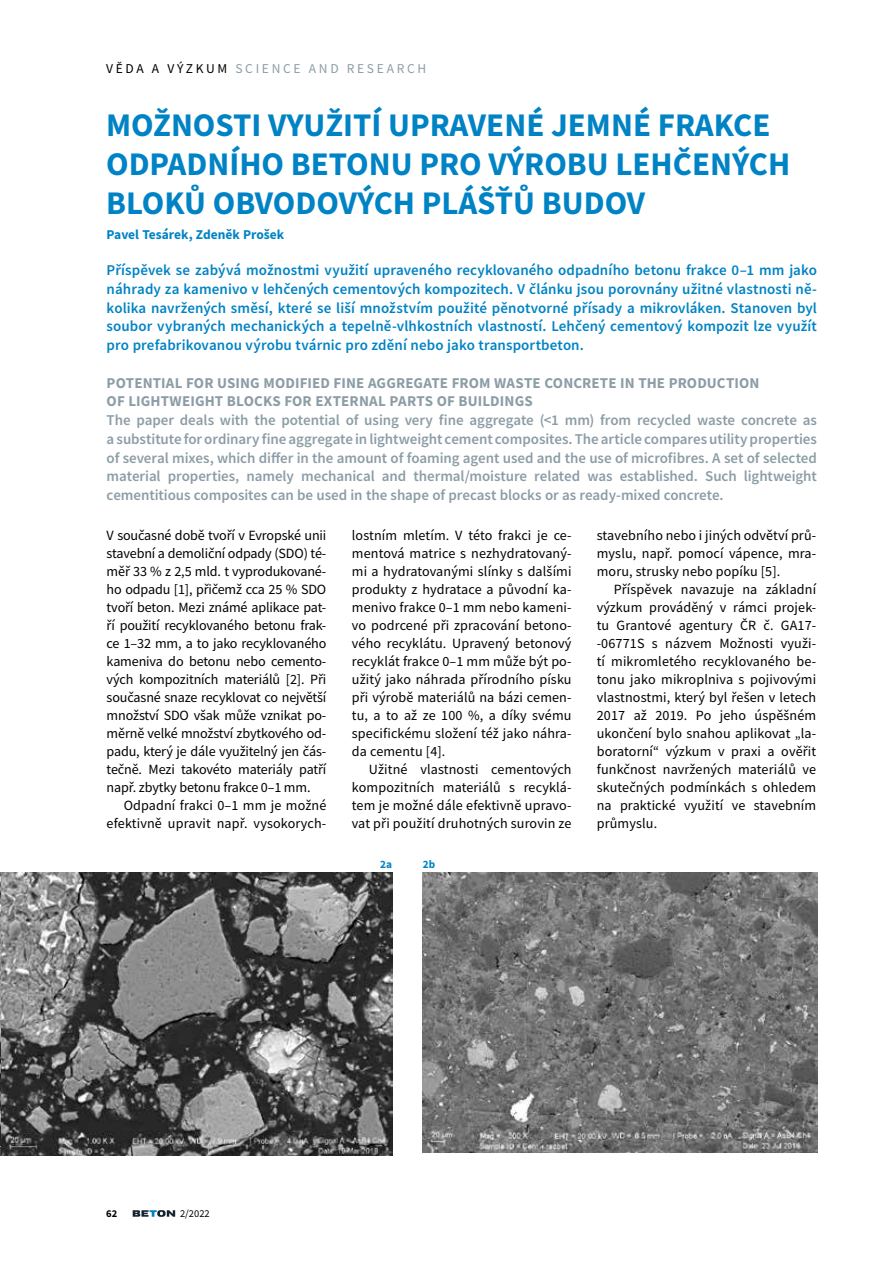
<style>
.page{position:relative;width:893px;height:1263px;background:#fff}
.page>*{position:absolute;margin:0;border:0;box-sizing:border-box;transform-origin:0 0}
.t1{font:700 33px/39px "Source Sans Pro";color:#0083c5}
.t2{font:600 15px/18.8px "Source Sans Pro";letter-spacing:-.005em;color:#8c9da6;text-align:justify}
.t3{font:600 15px/18.8px "Source Sans Pro";letter-spacing:.005em;color:#0083c5;text-align:justify}
.t4{font:700 15px/18.8px "Source Sans Pro";letter-spacing:.01em;color:#8c9da6}
.t5{font:14.1px/18px "Source Sans Pro";letter-spacing:.01em;color:#000;text-align:justify}
.t6{font:13.5px "Source Sans Pro";letter-spacing:.2em;color:#8c9da6}
.t7{font:700 13.5px "Source Sans Pro";color:#0083c5}
.t8{font:700 11.25px "Source Sans Pro";color:#0083c5}
.t9{font:10.5px "Source Sans Pro";color:#000}
.t10{font:700 10.5px "Source Sans Pro";color:#000}
.s1{color:#000}
</style>
<div class="page">
<svg style="left:133px;top:1210px;width:42px;height:7px"></svg>
<img style="left:0;top:873px;width:1px;height:282px">
<img style="left:1px;top:873px;width:391px;height:282px">
<img style="left:423px;top:873px;width:394px;height:279px">
<p class="t6" style="left:106px;top:60px;width:322px"><span class="s1">VĚDA A VÝZKUM</span> SCIENCE AND RESEARCH</p>
<h1 class="t1" style="left:106px;top:105px;width:686px">MOŽNOSTI VYUŽITÍ UPRAVENÉ JEMNÉ FRAKCE<br>ODPADNÍHO BETONU PRO VÝROBU LEHČENÝCH<br>BLOKŮ OBVODOVÝCH PLÁŠŤŮ BUDOV</h1>
<p class="t7" style="left:107px;top:226px;width:179px">Pavel Tesárek, Zdeněk Prošek</p>
<p class="t3" style="left:107px;top:261px;width:712px">Příspěvek se zabývá možnostmi využití upraveného recyklovaného odpadního betonu frakce 0–1 mm jako náhrady za kamenivo v lehčených cementových kompozitech. V článku jsou porovnány užitné vlastnosti ně&shy;kolika navržených směsí, které se liší množstvím použité pěnotvorné přísady a mikrovláken. Stanoven byl soubor vybraných mechanických a tepelně-vlhkostních vlastností. Lehčený cementový kompozit lze využít pro prefabrikovanou výrobu tvárnic pro zdění nebo jako transportbeton.</p>
<p class="t4" style="left:107px;top:373px;width:654px">POTENTIAL FOR USING MODIFIED FINE AGGREGATE FROM WASTE CONCRETE IN THE PRODUCTION<br>OF LIGHTWEIGHT BLOCKS FOR EXTERNAL PARTS OF BUILDINGS</p>
<p class="t2" style="left:107px;top:411px;width:712px">The paper deals with the potential of using very fine aggregate (&lt;1 mm) from recycled waste concrete as a substitute for ordinary fine aggregate in lightweight cement composites. The article compares utility properties of several mixes, which differ in the amount of foaming agent used and the use of microfibres. A set of selected material properties, namely mechanical and thermal/moisture related was established. Such lightweight cementitious composites can be used in the shape of precast blocks or as ready-mixed concrete.</p>
<p class="t5" style="left:107px;top:526px;width:221px">V současné době tvoří v Evropské unii stavební a demoliční odpady (SDO) té&shy;měř 33 % z 2,5 mld. t vyprodukované&shy;ho odpadu [1], přičemž cca 25 % SDO tvoří beton. Mezi známé aplikace pat&shy;ří použití recyklovaného betonu frak&shy;ce 1–32 mm, a to jako recyklovaného kameniva do betonu nebo cemento&shy;vých kompozitních materiálů [2]. Při současné snaze recyklovat co největší množství SDO však může vznikat po&shy;měrně velké množství zbytkového od&shy;padu, který je dále využitelný jen čás&shy;tečně. Mezi takovéto materiály patří např. zbytky betonu frakce 0–1 mm.</p>
<p class="t5" style="left:107px;top:796px;width:221px;text-align:right">Odpadní frakci 0–1 mm je možné efektivně upravit např. vysokorych-</p>
<p class="t5" style="left:597px;top:526px;width:221px">stavebního nebo i jiných odvětví prů&shy;myslu, např. pomocí vápence, mra&shy;moru, strusky nebo popíku [5].</p>
<p class="t5" style="left:614px;top:580px;width:204px">Příspěvek navazuje na základní</p>
<p class="t5" style="left:597px;top:598px;width:221px">výzkum prováděný v rámci projek-</p>
<p class="t5" style="left:597px;top:616px;width:220px">tu Grantové agentury ČR č. GA17-</p>
<p class="t5" style="left:601px;top:634px;width:216px">06771S s názvem Možnosti využi-</p>
<p class="t5" style="left:597px;top:652px;width:221px">tí mikromletého recyklovaného be-</p>
<p class="t5" style="left:597px;top:670px;width:221px">tonu jako mikroplniva s pojivovými</p>
<p class="t5" style="left:597px;top:688px;width:221px">vlastnostmi, který byl řešen v letech</p>
<p class="t5" style="left:597px;top:706px;width:221px">2017 až 2019. Po jeho úspěšném</p>
<p class="t5" style="left:597px;top:724px;width:221px">ukončení bylo snahou aplikovat „la-</p>
<p class="t5" style="left:597px;top:742px;width:221px">boratorní“ výzkum v praxi a ověřit</p>
<p class="t5" style="left:597px;top:760px;width:221px">funkčnost navržených materiálů ve</p>
<p class="t5" style="left:597px;top:778px;width:221px">skutečných podmínkách s ohledem</p>
<p class="t5" style="left:597px;top:796px;width:221px">na praktické využití ve stavebním</p>
<p class="t5" style="left:597px;top:814px;width:62px">průmyslu.</p>
<p class="t5" style="left:352px;top:526px;width:221px">lostním mletím. V této frakci je ce&shy;mentová matrice s nezhydratovaný&shy;mi a hydratovanými slínky s dalšími produkty z hydratace a původní ka&shy;menivo frakce 0–1 mm nebo kameni&shy;vo podrcené při zpracování betono&shy;vého recyklátu. Upravený betonový recyklát frakce 0–1 mm může být po&shy;užitý jako náhrada přírodního písku při výrobě materiálů na bázi cemen&shy;tu, a to až ze 100 %, a díky svému specifickému složení též jako náhra&shy;da cementu [4].</p>
<p class="t5" style="left:352px;top:760px;width:221px;text-indent:17px">Užitné vlastnosti cementových kompozitních materiálů s recyklá&shy;tem je možné dále efektivně upravo&shy;vat při použití druhotných surovin ze</p>
<p class="t8" style="left:380px;top:857px;width:13px">2a</p>
<p class="t8" style="left:423px;top:857px;width:14px">2b</p>
<p class="t10" style="left:106px;top:1206px;width:13px">62</p>
<p class="t9" style="left:180px;top:1207px;width:31px">2/2022</p>
</div>
